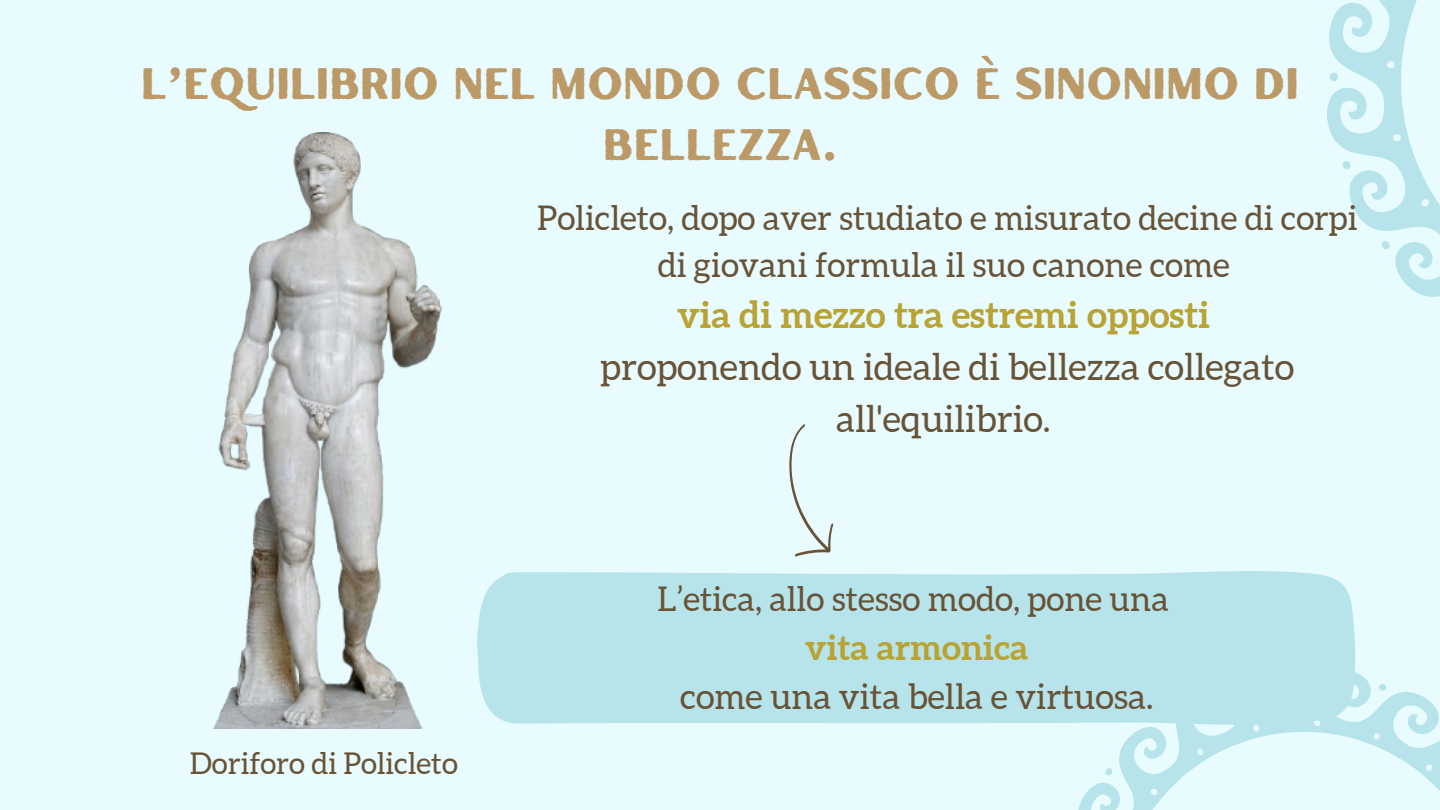
<style>
.page{position:relative;width:1440px;height:810px;background:#e8fcff}
.page>*{position:absolute;margin:0;border:0;box-sizing:border-box;transform-origin:0 0}
.t1{font:44px/61.5px "Hertical Sans Rough";color:#bc9a67;text-align:center}
.t2{font:37px/51.8px "Aleo";color:#685336;text-align:center}
.t3{font:35px/48.8px "Aleo";color:#685336;text-align:center}
.t4{font:34px/47.2px "Aleo";color:#685336;text-align:center}
.t5{font:30px "Aleo";color:#685336}
.s1{font-weight:700;color:#b8a333}
</style>
<div class="page">
<svg style="left:1327px;top:0;width:113px;height:297px"></svg>
<svg style="left:1078px;top:673px;width:362px;height:137px"></svg>
<svg style="left:1105px;top:768px;width:9px;height:7px"></svg>
<svg style="left:1378px;top:684px;width:9px;height:7px"></svg>
<img style="left:213px;top:132px;width:230px;height:597px">
<svg style="left:789px;top:424px;width:45px;height:133px"></svg>
<div style="left:477px;top:571px;width:880px;height:158px;background:#b7e4eb"></div>
<h1 class="t1" style="left:141px;top:51px;width:1160px">L’EQUILIBRIO NEL MONDO CLASSICO È SINONIMO DI<br>BELLEZZA.</h1>
<p class="t4" style="left:537px;top:194px;width:822px">Policleto, dopo aver studiato e misurato decine di corpi di giovani formula il suo canone come</p>
<p class="t2" style="left:601px;top:289px;width:695px"><span class="s1">via di mezzo tra estremi opposti </span>proponendo un ideale di bellezza collegato all'equilibrio.</p>
<h2 class="t5" style="left:190px;top:747px;width:270px">Doriforo di Policleto</h2>
<p class="t4" style="left:658px;top:575px;width:513px">L’etica, allo stesso modo, pone una</p>
<p class="t3" style="left:680px;top:623px;width:475px"><span class="s1">vita armonica<br></span>come una vita bella e virtuosa.</p>
</div>
